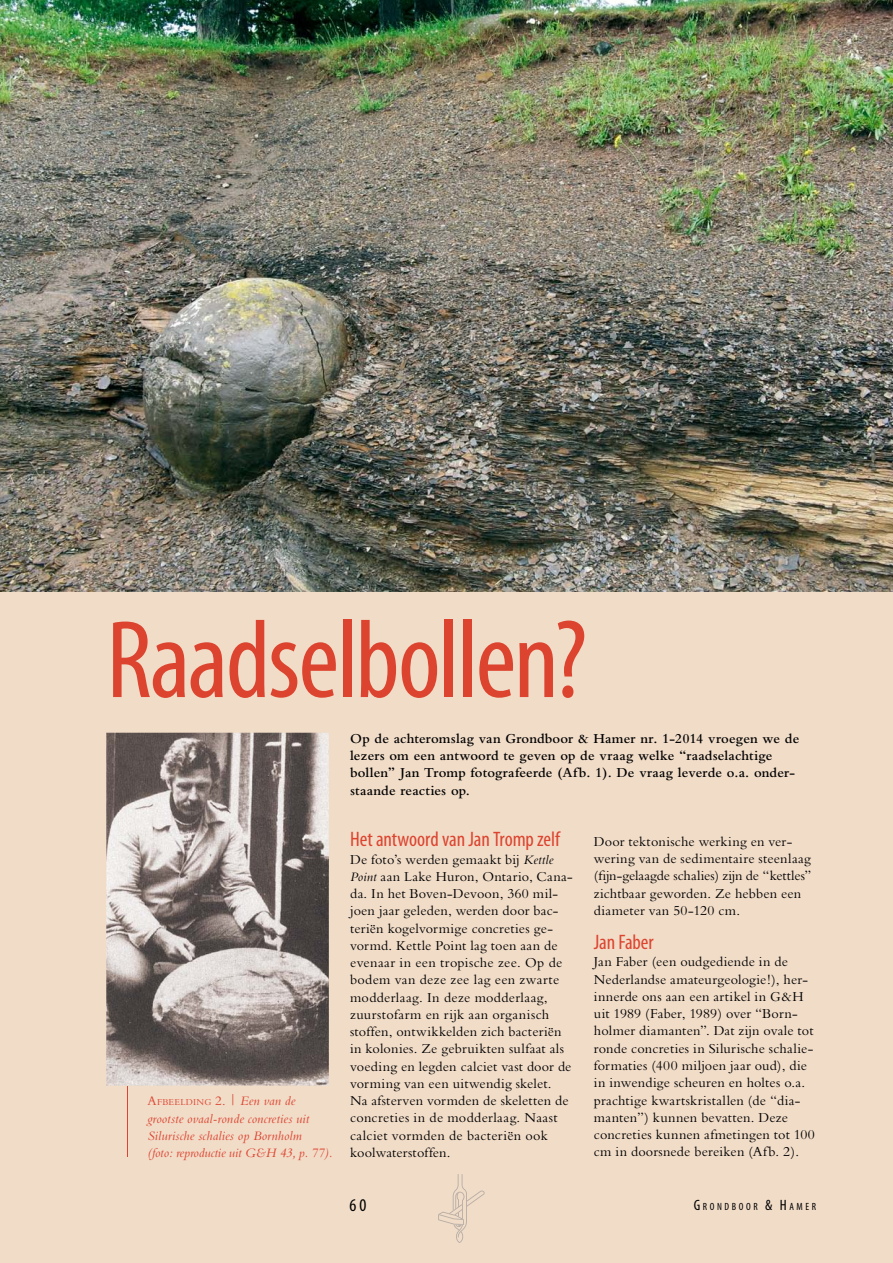
<style>
.page{position:relative;width:893px;height:1263px;background:#fff}
.page>*{position:absolute;margin:0;border:0;box-sizing:border-box;transform-origin:0 0}
.t1{font:condensed 111.45px "Myriad Pro";letter-spacing:-.02em;color:#dc442f}
.t2{font:condensed 21px "Myriad Pro";letter-spacing:-.005em;color:#dc442f}
.t3{font:condensed 18px "Myriad Pro";color:#000}
.t4{font:14.25px/17.2px "M Bembo";letter-spacing:.015em;color:#000}
.t5{font:600 14.25px/17.2px "M Bembo";letter-spacing:.01em;color:#000}
.t6{font:italic 13.5px/17.2px "M Bembo";letter-spacing:.01em;color:#dc442f}
.t7{font:condensed 10.5px "Myriad Pro";letter-spacing:.245em;color:#000}
.t8{font:9.45px "M Bembo";letter-spacing:.03em;color:#dc442f}
.s1{font-size:13.5px}
.s2{font-style:italic;font-size:13.5px}
.s3{font-size:15px}
</style>
<div class="page">
<div style="left:0;top:555px;width:893px;height:708px;background:#f1dcc8"></div>
<img style="left:0;top:0;width:893px;height:591px">
<hr style="left:127px;top:1069px;width:1px;height:88px;background:#dc442f">
<img style="left:106px;top:733px;width:223px;height:352px">
<svg style="left:127px;top:1069px;width:1px;height:16px"></svg>
<svg style="left:438px;top:1174px;width:47px;height:69px"></svg>
<h1 class="t1" style="left:106px;top:593px;width:482px">Raadselbollen?</h1>
<p class="t8" style="left:147px;top:1097px;width:150px"><span class="s1">A</span>FBEELDING <span class="s1">2. |</span> <span class="s2">Een van de</span></p>
<p class="t6" style="left:147px;top:1110px;width:186px">grootste ovaal-ronde concreties uit<br>Silurische schalies op Bornholm<br>(foto: reproductie uit G&amp;H 43, p. 77).</p>
<p class="t5" style="left:350px;top:730px;width:451px">Op de achteromslag van Grondboor &amp; Hamer nr. 1-2014 vroegen we de lezers om een antwoord te geven op de vraag welke “raadselachtige bollen” Jan Tromp fotografeerde (Afb. 1). De vraag leverde o.a. onder&shy;staande reacties op.</p>
<p class="t4" style="left:594px;top:833px;width:219px">Door tektonische werking en ver&shy;wering van de sedimentaire steenlaag (fijn-gelaagde schalies) zijn de “kettles” zichtbaar geworden. Ze hebben een diameter van 50-120 cm.</p>
<h2 class="t2" style="left:594px;top:929px;width:61px">Jan Faber</h2>
<p class="t4" style="left:594px;top:953px;width:222px">Jan Faber (een oudgediende in de Nederlandse amateurgeologie!), her&shy;innerde ons aan een artikel in G&amp;H uit 1989 (Faber, 1989) over “Born&shy;holmer diamanten”. Dat zijn ovale tot ronde concreties in Silurische schalie&shy;formaties (400 miljoen jaar oud), die in inwendige scheuren en holtes o.a. prachtige kwartskristallen (de “dia&shy;manten”) kunnen bevatten. Deze concreties kunnen afmetingen tot 100 cm in doorsnede bereiken (Afb. 2).</p>
<h2 class="t2" style="left:350px;top:827px;width:211px">Het antwoord van Jan Tromp zelf</h2>
<p class="t4" style="left:350px;top:850px;width:224px">De foto’s werden gemaakt bij <span class="s2">Kettle Point</span> aan Lake Huron, Ontario, Cana&shy;da. In het Boven-Devoon, 360 mil&shy;joen jaar geleden, werden door bac&shy;teriën kogelvormige concreties ge&shy;vormd. Kettle Point lag toen aan de evenaar in een tropische zee. Op de bodem van deze zee lag een zwarte modderlaag. In deze modderlaag, zuurstofarm en rijk aan organisch stoffen, ontwikkelden zich bacteriën in kolonies. Ze gebruikten sulfaat als voeding en legden calciet vast door de vorming van een uitwendig skelet.<br>Na afsterven vormden de skeletten de concreties in de modderlaag. Naast calciet vormden de bacteriën ook koolwaterstoffen.</p>
<p class="t3" style="left:350px;top:1194px;width:18px">60</p>
<p class="t7" style="left:694px;top:1200px;width:124px"><span class="s3">G</span>RONDBOOR <span class="s3">&amp; H</span>AMER</p>
<p class="t3" style="left:350px;top:1194px;width:8px">2</p>
</div>
